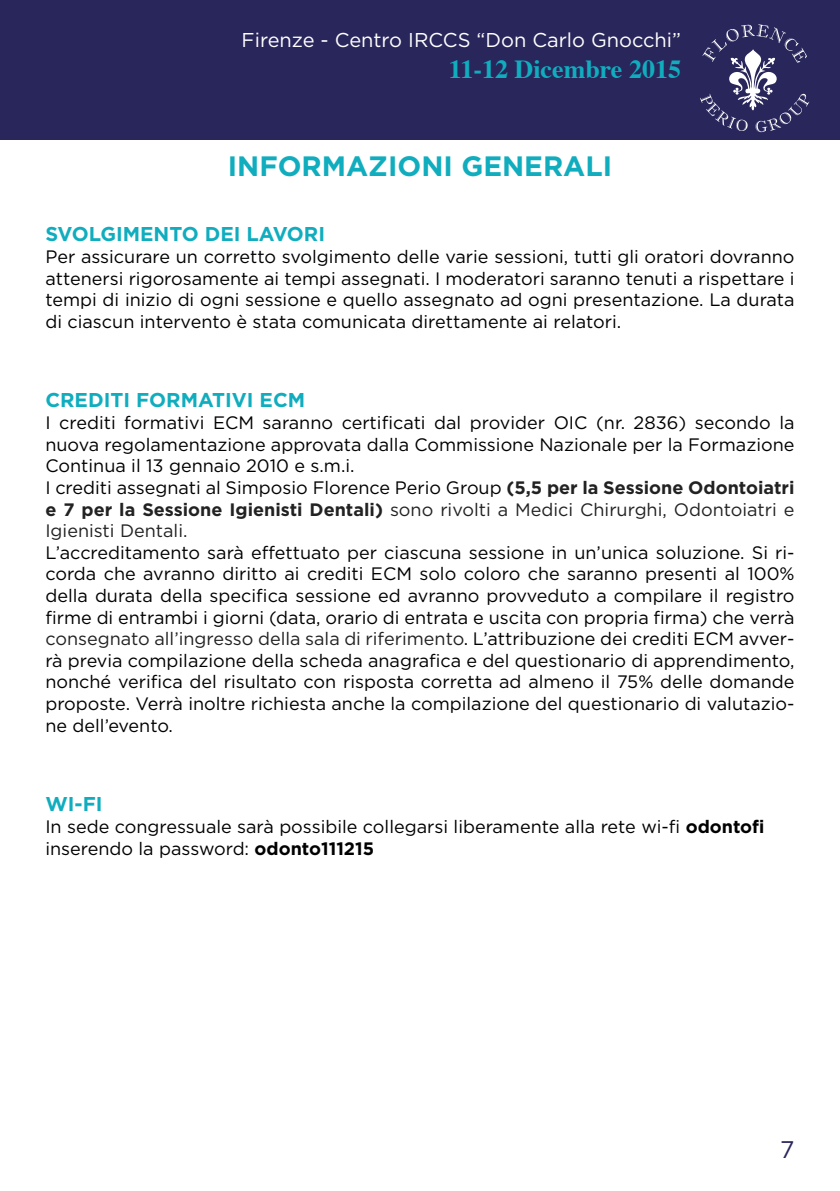
<style>
.page{position:relative;width:840px;height:1191px;background:#fff}
.page>*{position:absolute;margin:0;border:0;box-sizing:border-box;transform-origin:0 0}
.t1{font:700 28px "Gotham";color:#10adbe}
.t2{font:700 26px "Times";color:#10adbe}
.t3{font:24px "Gotham";color:#29265b}
.t4{font:700 20px "Gotham";color:#10adbe}
.t5{font:20px "Gotham";color:#fff}
.t6{font:18px/21.6px "Gotham";color:#000;text-align:justify}
.s1{font-weight:700;color:#222}
.s2{color:#222}
.s3{font-weight:700}
</style>
<div class="page">
<div style="left:1px;top:0;width:838px;height:139px;background:#29265b"></div>
<svg style="left:700px;top:24px;width:108px;height:108px"></svg>
<p class="t5" style="left:241px;top:27px;width:440px">Firenze - Centro IRCCS “Don Carlo Gnocchi”</p>
<h2 class="t2" style="left:448px;top:44px;width:234px">11-12 Dicembre 2015</h2>
<h1 class="t1" style="left:228px;top:147px;width:386px">INFORMAZIONI GENERALI</h1>
<p class="t4" style="left:45px;top:221px;width:281px">SVOLGIMENTO DEI LAVORI</p>
<p class="t6" style="left:45px;top:245px;width:750px">Per assicurare un corretto svolgimento delle varie sessioni, tutti gli oratori dovranno attenersi rigorosamente ai tempi assegnati. I moderatori saranno tenuti a rispettare i tempi di inizio di ogni sessione e quello assegnato ad ogni presentazione. La durata di ciascun intervento è stata comunicata direttamente ai relatori.</p>
<p class="t4" style="left:45px;top:387px;width:261px">CREDITI FORMATIVI ECM</p>
<p class="t6" style="left:45px;top:411px;width:750px;text-align:left">I crediti formativi ECM saranno certificati dal provider OIC (nr. 2836) secondo la nuova regolamentazione approvata dalla Commissione Nazionale per la Formazione Continua il 13 gennaio 2010 e s.m.i.<br>I crediti assegnati al Simposio Florence Perio Group <span class="s1">(5,5 per la Sessione Odontoiatri e 7 per la Sessione Igienisti Dentali)</span> <span class="s2">sono rivolti a Medici Chirurghi, Odontoiatri e Igienisti Dentali.</span></p>
<p class="t6" style="left:45px;top:541px;width:750px">L’accreditamento sarà effettuato per ciascuna sessione in un’unica soluzione. Si ri&shy;corda che avranno diritto ai crediti ECM solo coloro che saranno presenti al 100% della durata della specifica sessione ed avranno provveduto a compilare il registro firme di entrambi i giorni (data, orario di entrata e uscita con propria firma) che verrà <span class="s2">consegnato all’ingresso della sala di riferimento</span>. L’attribuzione dei crediti ECM avver&shy;rà previa compilazione della scheda anagrafica e del questionario di apprendimento, nonché verifica del risultato con risposta corretta ad almeno il 75% delle domande proposte. Verrà inoltre richiesta anche la compilazione del questionario di valutazio&shy;ne dell’evento.</p>
<p class="t4" style="left:45px;top:791px;width:59px">WI-FI</p>
<p class="t6" style="left:45px;top:815px;width:720px">In sede congressuale sarà possibile collegarsi liberamente alla rete wi-fi <span class="s3">odontofi </span>inserendo la password: <span class="s3">odonto111215</span></p>
<h3 class="t3" style="left:779px;top:1134px;width:16px">7</h3>
</div>
